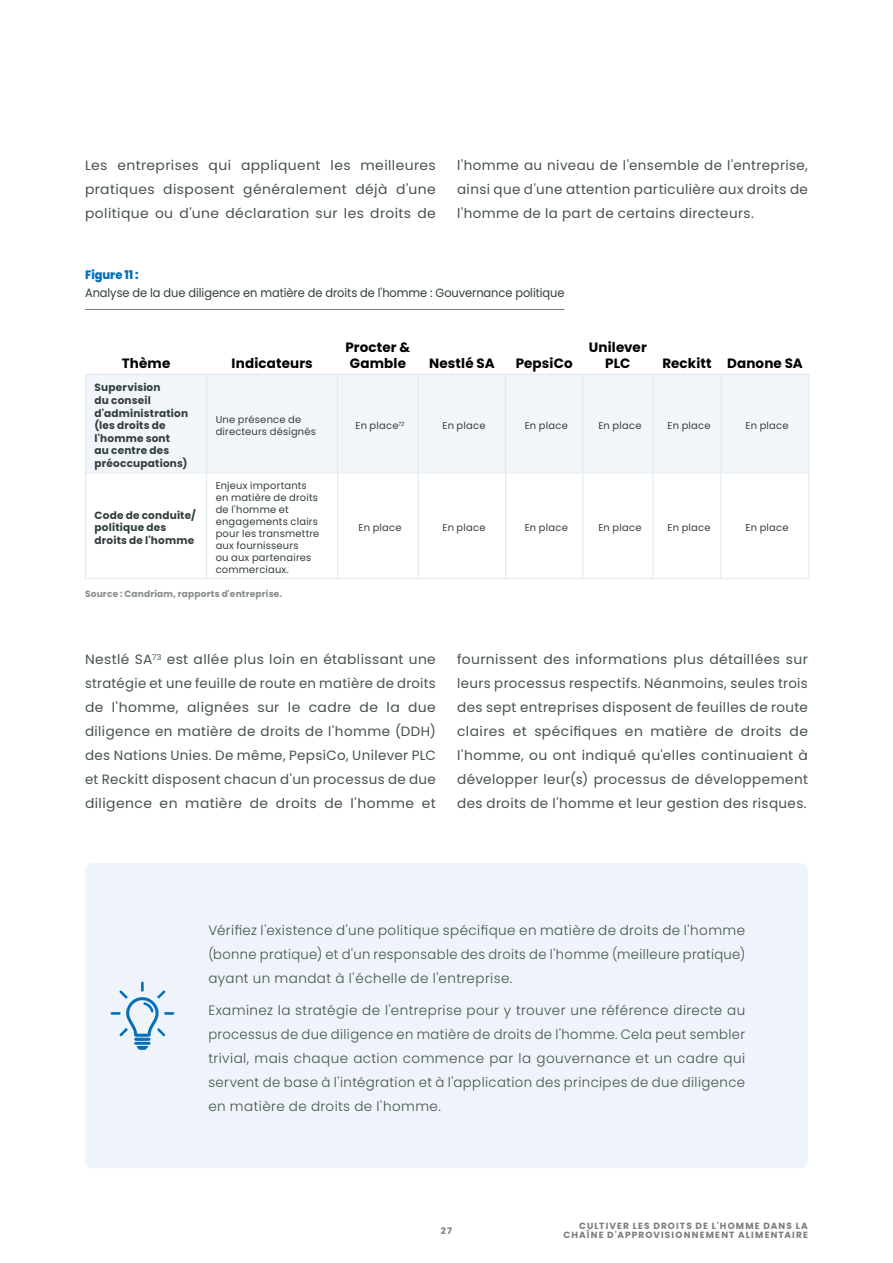
<style>
.page{position:relative;width:893px;height:1263px;background:#fff}
.page>*{position:absolute;margin:0;border:0;box-sizing:border-box;transform-origin:0 0}
.t1{font:13.5px/24px "Poppins";letter-spacing:.03em;color:#475151;text-align:justify}
.t2{font:300 13.5px/24px "Poppins";letter-spacing:.03em;color:#475151;text-align:justify}
.t3{font:700 13.5px/16.2px "Poppins";letter-spacing:.01em;color:#000;text-align:center}
.t4{font:12px "Poppins";letter-spacing:-.005em;color:#323d3e;scale:.95 1}
.t5{font:800 12px "Poppins";letter-spacing:-.005em;color:#0070ba;scale:.95 1}
.t6{font:700 10.5px/12.6px "Poppins";letter-spacing:.02em;color:#323d3e}
.t7{font:9.9px/11.9px "Poppins";letter-spacing:.02em;color:#323d3e}
.t8{font:700 9px/9px "Poppins";letter-spacing:.125em;color:#7c7b7b;text-align:right}
.t9{font:700 9px "Poppins";letter-spacing:.02em;color:#858b8b}
</style>
<div class="page">
<hr style="left:85px;top:309px;width:479px;height:1px;background:#6b7a8a">
<div style="left:86px;top:375px;width:722px;height:98px;background:#f2f6fa"></div>
<svg style="left:417px;top:474px;width:305px;height:104px"></svg>
<hr style="left:418px;top:473px;width:1px;height:105px;background:#dde9f1">
<hr style="left:505px;top:473px;width:1px;height:105px;background:#dde9f1">
<hr style="left:582px;top:473px;width:1px;height:105px;background:#dde9f1">
<hr style="left:652px;top:473px;width:1px;height:105px;background:#dde9f1">
<hr style="left:720px;top:473px;width:1px;height:105px;background:#dde9f1">
<hr style="left:808px;top:473px;width:1px;height:105px;background:#dde9f1">
<hr style="left:418px;top:375px;width:1px;height:98px;background:#dde9f1">
<hr style="left:505px;top:375px;width:1px;height:98px;background:#dde9f1">
<hr style="left:582px;top:375px;width:1px;height:98px;background:#dde9f1">
<hr style="left:652px;top:375px;width:1px;height:98px;background:#dde9f1">
<hr style="left:720px;top:375px;width:1px;height:98px;background:#dde9f1">
<hr style="left:808px;top:375px;width:1px;height:98px;background:#dde9f1">
<hr style="left:86px;top:473px;width:120px;height:1px;background:#e3edf4">
<hr style="left:207px;top:473px;width:130px;height:1px;background:#e3edf4">
<hr style="left:338px;top:473px;width:80px;height:1px;background:#e3edf4">
<hr style="left:418px;top:473px;width:88px;height:1px;background:#e3edf4">
<hr style="left:506px;top:473px;width:77px;height:1px;background:#e3edf4">
<hr style="left:583px;top:473px;width:70px;height:1px;background:#e3edf4">
<hr style="left:653px;top:473px;width:68px;height:1px;background:#e3edf4">
<hr style="left:721px;top:473px;width:87px;height:1px;background:#e3edf4">
<hr style="left:85px;top:375px;width:1px;height:98px;background:#dde9f1">
<hr style="left:206px;top:375px;width:1px;height:98px;background:#dde9f1">
<hr style="left:337px;top:375px;width:1px;height:98px;background:#dde9f1">
<hr style="left:85px;top:473px;width:1px;height:105px;background:#dde9f1">
<hr style="left:206px;top:473px;width:1px;height:105px;background:#dde9f1">
<hr style="left:337px;top:473px;width:1px;height:105px;background:#dde9f1">
<hr style="left:85px;top:374px;width:122px;height:1px;background:#dde8f2">
<hr style="left:207px;top:374px;width:131px;height:1px;background:#dde8f2">
<hr style="left:506px;top:374px;width:77px;height:1px;background:#dde8f2">
<hr style="left:583px;top:374px;width:70px;height:1px;background:#dde8f2">
<hr style="left:653px;top:374px;width:68px;height:1px;background:#dde8f2">
<hr style="left:721px;top:374px;width:88px;height:1px;background:#dde8f2">
<hr style="left:338px;top:374px;width:80px;height:1px;background:#dde8f2">
<hr style="left:418px;top:374px;width:88px;height:1px;background:#dde8f2">
<hr style="left:85px;top:578px;width:122px;height:1px;background:#e3edf4">
<hr style="left:207px;top:578px;width:131px;height:1px;background:#e3edf4">
<hr style="left:338px;top:578px;width:80px;height:1px;background:#e3edf4">
<hr style="left:418px;top:578px;width:88px;height:1px;background:#e3edf4">
<hr style="left:506px;top:578px;width:77px;height:1px;background:#e3edf4">
<hr style="left:583px;top:578px;width:70px;height:1px;background:#e3edf4">
<hr style="left:653px;top:578px;width:68px;height:1px;background:#e3edf4">
<hr style="left:721px;top:578px;width:88px;height:1px;background:#e3edf4">
<div style="left:85px;top:863px;width:723px;height:305px;background:#eef4f9;border-radius:9px"></div>
<svg style="left:110px;top:981px;width:64px;height:69px"></svg>
<p class="t1" style="left:85px;top:154px;width:352px">Les entreprises qui appliquent les meilleures pratiques disposent généralement déjà d'une politique ou d'une déclaration sur les droits de</p>
<p class="t1" style="left:457px;top:154px;width:352px">l'homme au niveau de l'ensemble de l'entreprise, ainsi que d'une attention particulière aux droits de l'homme de la part de certains directeurs.</p>
<p class="t5" style="left:85px;top:267px;width:58px">Figure 11 :</p>
<p class="t4" style="left:85px;top:285px;width:506px">Analyse de la due diligence en matière de droits de l'homme : Gouvernance politique</p>
<p class="t3" style="left:122px;top:356px;width:50px">Thème</p>
<p class="t3" style="left:232px;top:356px;width:83px">Indicateurs</p>
<p class="t3" style="left:345px;top:339px;width:66px">Procter &amp;<br>Gamble</p>
<p class="t3" style="left:429px;top:356px;width:67px">Nestlé SA</p>
<p class="t3" style="left:516px;top:356px;width:58px">PepsiCo</p>
<p class="t3" style="left:589px;top:339px;width:59px">Unilever<br>PLC</p>
<p class="t3" style="left:662px;top:356px;width:142px">Reckitt Danone SA</p>
<p class="t6" style="left:95px;top:381px;width:95px">Supervision<br>du conseil d'administration (les droits de l'homme sont<br>au centre des préoccupations)</p>
<p class="t6" style="left:95px;top:509px;width:103px">Code de conduite/ politique des droits de l'homme</p>
<p class="t7" style="left:216px;top:414px;width:102px">Une présence de directeurs désignés</p>
<p class="t7" style="left:356px;top:420px;width:50px">En place<sup>72</sup></p>
<p class="t7" style="left:443px;top:420px;width:44px">En place</p>
<p class="t7" style="left:525px;top:420px;width:44px">En place</p>
<p class="t7" style="left:598px;top:420px;width:44px">En place</p>
<p class="t7" style="left:668px;top:420px;width:44px">En place</p>
<p class="t7" style="left:746px;top:420px;width:44px">En place</p>
<p class="t7" style="left:216px;top:480px;width:105px">Enjeux importants en matière de droits de l'homme et engagements clairs pour les transmettre aux fournisseurs<br>ou aux partenaires commerciaux.</p>
<p class="t7" style="left:359px;top:522px;width:44px">En place</p>
<p class="t7" style="left:443px;top:522px;width:44px">En place</p>
<p class="t7" style="left:525px;top:522px;width:44px">En place</p>
<p class="t7" style="left:598px;top:522px;width:44px">En place</p>
<p class="t7" style="left:668px;top:522px;width:44px">En place</p>
<p class="t7" style="left:746px;top:522px;width:44px">En place</p>
<p class="t9" style="left:85px;top:588px;width:199px">Source : Candriam, rapports d'entreprise.</p>
<p class="t1" style="left:85px;top:647px;width:352px">Nestlé SA<sup>73</sup> est allée plus loin en établissant une stratégie et une feuille de route en matière de droits de l'homme, alignées sur le cadre de la due diligence en matière de droits de l'homme (DDH) des Nations Unies. De même, PepsiCo, Unilever PLC et Reckitt disposent chacun d'un processus de due diligence en matière de droits de l'homme et</p>
<p class="t1" style="left:457px;top:647px;width:352px">fournissent des informations plus détaillées sur leurs processus respectifs. Néanmoins, seules trois des sept entreprises disposent de feuilles de route claires et spécifiques en matière de droits de l'homme, ou ont indiqué qu'elles continuaient à développer leur(s) processus de développement des droits de l'homme et leur gestion des risques.</p>
<p class="t2" style="left:208px;top:918px;width:538px">Vérifiez l'existence d'une politique spécifique en matière de droits de l'homme (bonne pratique) et d'un responsable des droits de l'homme (meilleure pratique) ayant un mandat à l'échelle de l'entreprise.</p>
<p class="t2" style="left:208px;top:998px;width:538px">Examinez la stratégie de l'entreprise pour y trouver une référence directe au processus de due diligence en matière de droits de l'homme. Cela peut sembler trivial, mais chaque action commence par la gouvernance et un cadre qui servent de base à l'intégration et à l'application des principes de due diligence en matière de droits de l'homme.</p>
<p class="t8" style="left:441px;top:1226px;width:13px">27</p>
<p class="t8" style="left:563px;top:1221px;width:246px">CULTIVER LES DROITS DE L'HOMME DANS LA<br>CHAÎNE D'APPROVISIONNEMENT ALIMENTAIRE</p>
</div>
